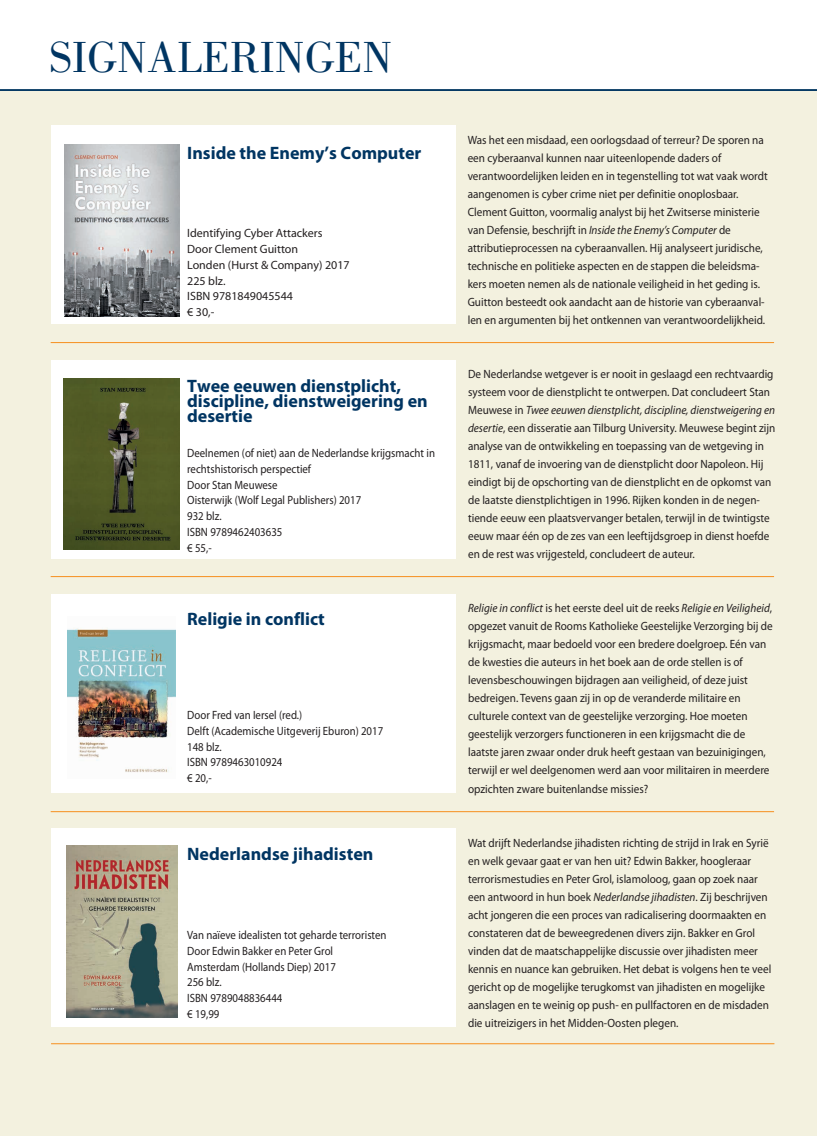
<style>
.page{position:relative;width:817px;height:1136px;background:#fff}
.page>*{position:absolute;margin:0;border:0;box-sizing:border-box;transform-origin:0 0}
.t1{font:45px "Bodoni";color:#003562}
.t2{font:700 18px/15px "Myriad Pro";color:#003562}
.t3{font:12px/18px "Myriad Pro";color:#231f20;scale:.93 1}
.t4{font:12px/15.8px "Myriad Pro";color:#231f20;scale:.9 1}
.t5{font:12px/15.8px "Myriad Pro";color:#231f20}
.s1{font-style:italic}
</style>
<div class="page">
<div style="left:0;top:89px;width:816px;height:1046px;background:#f3f1df"></div>
<hr style="left:0;top:89px;width:816px;height:2px;background:#003562">
<hr style="left:51px;top:1043px;width:723px;height:1px;background:#f68f1e">
<div style="left:51px;top:125px;width:404px;height:198px;background:#fff"></div>
<img style="left:64px;top:145px;width:115px;height:172px">
<div style="left:51px;top:594px;width:404px;height:198px;background:#fff"></div>
<img style="left:68px;top:628px;width:108px;height:145px">
<div style="left:51px;top:360px;width:404px;height:198px;background:#fff"></div>
<img style="left:64px;top:378px;width:115px;height:172px">
<div style="left:51px;top:828px;width:404px;height:198px;background:#fff"></div>
<img style="left:66px;top:845px;width:111px;height:172px">
<hr style="left:51px;top:342px;width:722px;height:1px;background:#f68f1e">
<hr style="left:51px;top:576px;width:722px;height:1px;background:#f68f1e">
<hr style="left:51px;top:811px;width:722px;height:1px;background:#f68f1e">
<h1 class="t1" style="left:50px;top:32px;width:344px">SIGNALERINGEN</h1>
<h2 class="t2" style="left:187px;top:145px;width:236px">Inside the Enemy’s Computer</h2>
<p class="t5" style="left:187px;top:226px;width:164px">Identifying Cyber Attackers<br>Door Clement Guitton<br>Londen (Hurst &amp; Company) 2017<br>225 blz.<br>ISBN 9781849045544<br>€ 30,-</p>
<h2 class="t2" style="left:187px;top:378px;width:242px">Twee eeuwen dienstplicht, discipline, dienstweigering en desertie</h2>
<p class="t4" style="left:187px;top:445px;width:277px">Deelnemen (of niet) aan de Nederlandse krijgsmacht in rechtshistorisch perspectief<br>Door Stan Meuwese<br>Oisterwijk (Wolf Legal Publishers) 2017<br>932 blz.<br>ISBN 9789462403635<br>€ 55,-</p>
<h2 class="t2" style="left:187px;top:611px;width:139px">Religie in conflict</h2>
<p class="t4" style="left:187px;top:707px;width:219px">Door Fred van Iersel (red.)<br>Delft (Academische Uitgeverij Eburon) 2017<br>148 blz.<br>ISBN 9789463010924<br>€ 20,-</p>
<h2 class="t2" style="left:187px;top:846px;width:188px">Nederlandse jihadisten</h2>
<p class="t4" style="left:187px;top:927px;width:223px">Van naïeve idealisten tot geharde terroristen<br>Door Edwin Bakker en Peter Grol<br>Amsterdam (Hollands Diep) 2017<br>256 blz.<br>ISBN 9789048836444<br>€ 19,99</p>
<p class="t3" style="left:467px;top:131px;width:324px">Was het een misdaad, een oorlogsdaad of terreur? De sporen na een cyberaanval kunnen naar uiteenlopende daders of verantwoordelijken leiden en in tegenstelling tot wat vaak wordt aangenomen is cyber crime niet per definitie onoplosbaar.<br>Clement Guitton, voormalig analyst bij het Zwitserse ministerie van Defensie, beschrijft in <span class="s1">Inside the Enemy’s Computer</span> de attributieprocessen na cyberaanvallen. Hij analyseert juridische, technische en politieke aspecten en de stappen die beleidsma&shy;kers moeten nemen als de nationale veiligheid in het geding is.<br>Guitton besteedt ook aandacht aan de historie van cyberaanval&shy;len en argumenten bij het ontkennen van verantwoordelijkheid.</p>
<p class="t3" style="left:468px;top:365px;width:332px">De Nederlandse wetgever is er nooit in geslaagd een rechtvaardig systeem voor de dienstplicht te ontwerpen. Dat concludeert Stan Meuwese in <span class="s1">Twee eeuwen dienstplicht, discipline, dienstweigering en desertie</span>, een disseratie aan Tilburg University. Meuwese begint zijn analyse van de ontwikkeling en toepassing van de wetgeving in 1811, vanaf de invoering van de dienstplicht door Napoleon. Hij eindigt bij de opschorting van de dienstplicht en de opkomst van de laatste dienstplichtigen in 1996. Rijken konden in de negen&shy;tiende eeuw een plaatsvervanger betalen, terwijl in de twintigste eeuw maar één op de zes van een leeftijdsgroep in dienst hoefde en de rest was vrijgesteld, concludeert de auteur.</p>
<p class="t3" style="left:468px;top:599px;width:329px"><span class="s1">Religie in conflict</span> is het eerste deel uit de reeks <span class="s1">Religie en Veiligheid</span>, opgezet vanuit de Rooms Katholieke Geestelijke Verzorging bij de krijgsmacht, maar bedoeld voor een bredere doelgroep. Eén van de kwesties die auteurs in het boek aan de orde stellen is of levensbeschouwingen bijdragen aan veiligheid, of deze juist bedreigen. Tevens gaan zij in op de veranderde militaire en culturele context van de geestelijke verzorging. Hoe moeten geestelijk verzorgers functioneren in een krijgsmacht die de laatste jaren zwaar onder druk heeft gestaan van bezuinigingen, terwijl er wel deelgenomen werd aan voor militairen in meerdere opzichten zware buitenlandse missies?</p>
<p class="t3" style="left:468px;top:833px;width:327px">Wat drijft Nederlandse jihadisten richting de strijd in Irak en Syrië en welk gevaar gaat er van hen uit? Edwin Bakker, hoogleraar terrorismestudies en Peter Grol, islamoloog, gaan op zoek naar een antwoord in hun boek <span class="s1">Nederlandse jihadisten</span>. Zij beschrijven acht jongeren die een proces van radicalisering doormaakten en constateren dat de beweegredenen divers zijn. Bakker en Grol vinden dat de maatschappelijke discussie over jihadisten meer kennis en nuance kan gebruiken. Het debat is volgens hen te veel gericht op de mogelijke terugkomst van jihadisten en mogelijke aanslagen en te weinig op push- en pullfactoren en de misdaden die uitreizigers in het Midden-Oosten plegen.</p>
</div>
